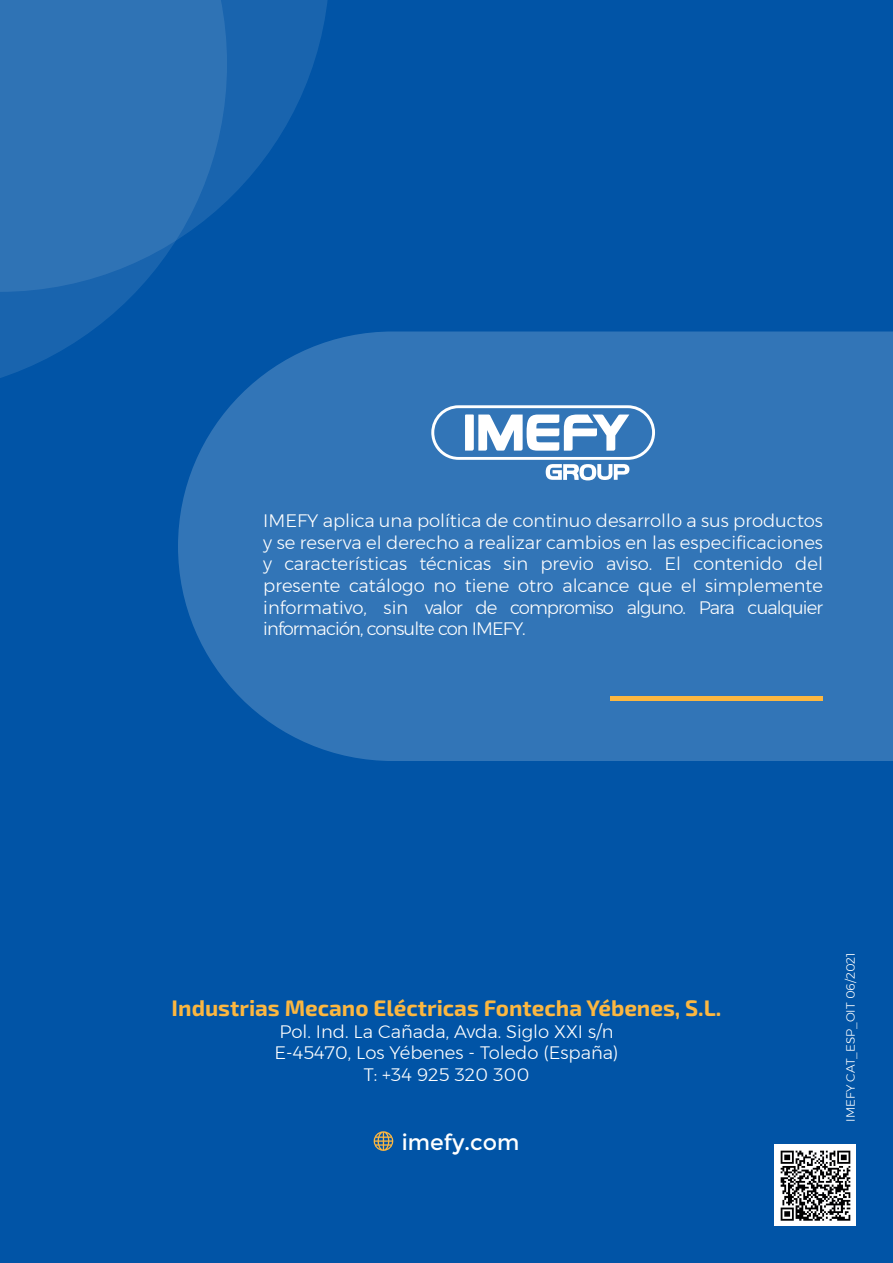
<style>
.page{position:relative;width:893px;height:1263px;background:#0154a6}
.page>*{position:absolute;margin:0;border:0;box-sizing:border-box;transform-origin:0 0}
.t1{font:700 22.5px "Exo 2";color:#fcb740}
.t2{font:22.05px "Montserrat";color:#fff}
.t3{font:300 18px/21.6px "Montserrat";letter-spacing:-.01em;color:#fff;text-align:center}
.t4{font:300 12px "Montserrat";color:#fff}
</style>
<div class="page">
<div style="left:178px;top:331px;width:715px;height:430px;background:#3275b7"></div>
<svg style="left:374px;top:1131px;width:19px;height:20px"></svg>
<svg style="left:0;top:292px;width:227px;height:103px"></svg>
<svg style="left:0;top:0;width:328px;height:292px;fill:#2f73b5"></svg>
<hr style="left:610px;top:697px;width:213px;height:4px;background:#fcb740">
<img style="left:775px;top:1145px;width:81px;height:81px">
<svg style="left:431px;top:405px;width:224px;height:75px;background:#77a3cf"></svg>
<p class="t3" style="left:263px;top:510px;width:561px;text-align:justify">IMEFY aplica una política de continuo desarrollo a sus productos y se reserva el derecho a realizar cambios en las especificaciones y características técnicas sin previo aviso. El contenido del presente catálogo no tiene otro alcance que el simplemente informativo, sin valor de compromiso alguno. Para cualquier información, consulte con IMEFY.</p>
<p class="t1" style="left:172px;top:995px;width:551px">Industrias Mecano Eléctricas Fontecha Yébenes, S.L.</p>
<p class="t3" style="left:274px;top:1020px;width:346px">Pol. Ind. La Cañada, Avda. Siglo XXI s/n<br>E-45470, Los Yébenes - Toledo (España)<br>T: +34 925 320 300</p>
<p class="t2" style="left:402px;top:1129px;width:119px">imefy.com</p>
<p class="t4" style="left:842px;top:1121px;width:170px;rotate:-90deg">IMEFY CAT_ESP_OIT 06/2021</p>
</div>
